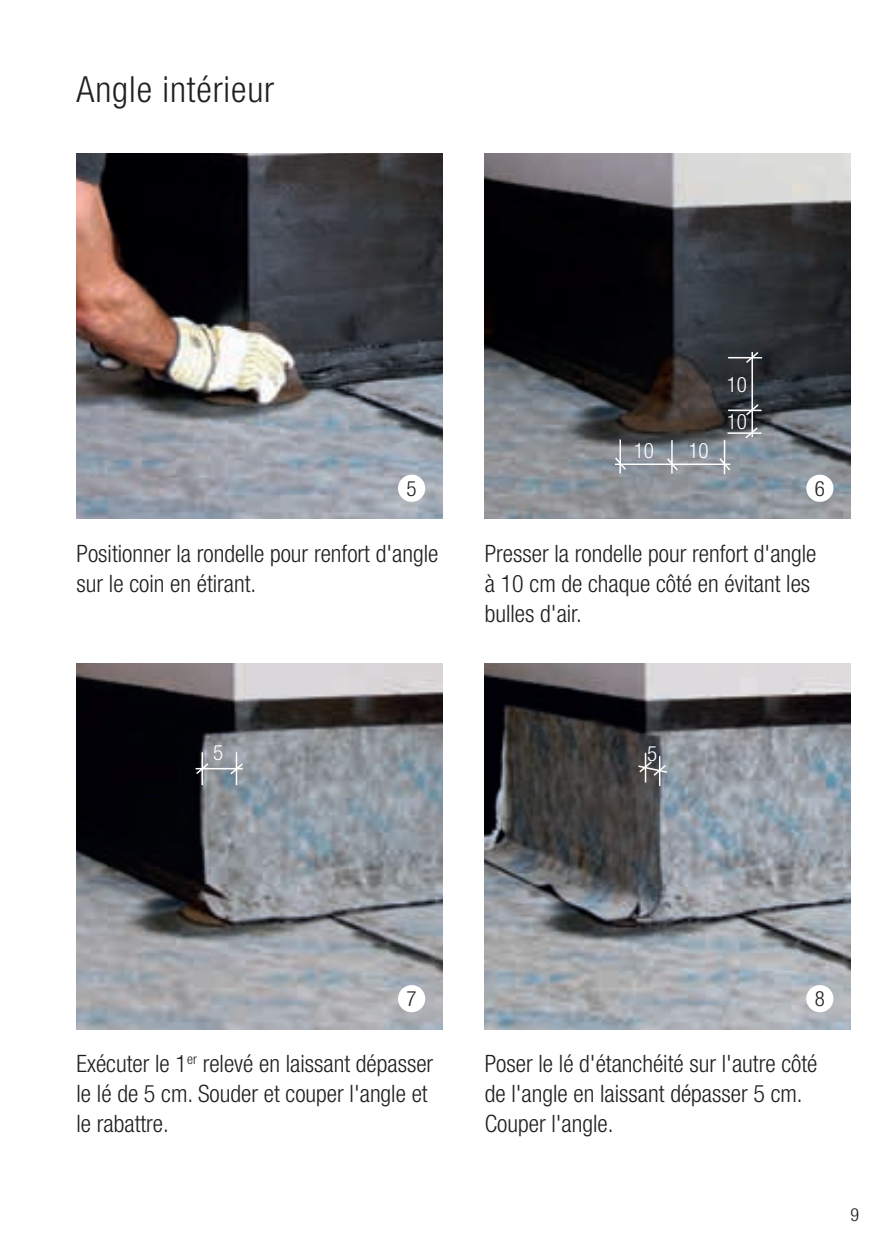
<style>
.page{position:relative;width:893px;height:1259px;background:#fff}
.page>*{position:absolute;margin:0;border:0;box-sizing:border-box;transform-origin:0 0}
.t1{font:300 condensed 36px "Helvetica Neue LT Std";letter-spacing:.025em;color:#231f20}
.t2{font:300 condensed 24px/30px "Helvetica Neue LT Std";color:#231f20}
.t3{font:300 condensed 21.3px/37.5px "Helvetica Neue LT Std";color:#fff}
.t4{font:300 condensed 21px "Helvetica Neue LT Std";color:#231f20}
.t5{font:300 condensed 21px "Helvetica Neue LT Std";color:#fff}
.t6{font:300 condensed 18px "Helvetica Neue LT Std";color:#231f20}
</style>
<div class="page">
<img style="left:77px;top:153px;width:365px;height:366px">
<div style="left:398px;top:475px;width:27px;height:27px;background:#fff;border-radius:50%"></div>
<img style="left:485px;top:153px;width:365px;height:366px">
<div style="left:806px;top:475px;width:27px;height:27px;background:#fff;border-radius:50%"></div>
<hr style="left:751px;top:352px;width:2px;height:85px;background:#fff">
<hr style="left:728px;top:409px;width:33px;height:2px;background:#fff">
<hr style="left:728px;top:357px;width:34px;height:1px;background:#fff">
<svg style="left:744px;top:403px;width:16px;height:14px"></svg>
<svg style="left:744px;top:350px;width:16px;height:14px"></svg>
<hr style="left:727px;top:432px;width:34px;height:2px;background:#fff">
<svg style="left:744px;top:426px;width:15px;height:14px"></svg>
<hr style="left:615px;top:463px;width:115px;height:2px;background:#fff">
<hr style="left:671px;top:440px;width:2px;height:33px;background:#fff">
<hr style="left:724px;top:440px;width:1px;height:34px;background:#fff">
<svg style="left:665px;top:456px;width:14px;height:16px"></svg>
<svg style="left:718px;top:456px;width:14px;height:16px"></svg>
<hr style="left:619px;top:439px;width:2px;height:34px;background:#fff">
<svg style="left:613px;top:456px;width:14px;height:15px"></svg>
<img style="left:77px;top:663px;width:365px;height:366px">
<hr style="left:236px;top:752px;width:1px;height:33px;background:#fff">
<hr style="left:202px;top:752px;width:1px;height:33px;background:#fff">
<hr style="left:196px;top:768px;width:47px;height:1px;background:#fff">
<div style="left:398px;top:985px;width:27px;height:27px;background:#fff;border-radius:50%"></div>
<svg style="left:195px;top:761px;width:15px;height:14px"></svg>
<svg style="left:229px;top:762px;width:15px;height:14px"></svg>
<img style="left:485px;top:663px;width:365px;height:366px">
<hr style="left:659px;top:756px;width:1px;height:30px;background:#fff">
<div style="left:806px;top:985px;width:27px;height:27px;background:#fff;border-radius:50%"></div>
<svg style="left:637px;top:753px;width:32px;height:29px"></svg>
<h1 class="t1" style="left:77px;top:69px;width:199px">Angle intérieur</h1>
<p class="t3" style="left:634px;top:432px;width:22px">10</p>
<p class="t3" style="left:688px;top:432px;width:22px">10</p>
<p class="t3" style="left:727px;top:365px;width:22px">10<br>10</p>
<p class="t4" style="left:407px;top:476px;width:12px">5</p>
<p class="t4" style="left:815px;top:476px;width:12px">6</p>
<p class="t2" style="left:77px;top:538px;width:363px">Positionner la rondelle pour renfort d'angle sur le coin en étirant.</p>
<p class="t2" style="left:485px;top:538px;width:333px">Presser la rondelle pour renfort d'angle à 10 cm de chaque côté en évitant les bulles d'air.</p>
<p class="t5" style="left:213px;top:740px;width:12px">5</p>
<p class="t5" style="left:647px;top:741px;width:12px">5</p>
<p class="t4" style="left:407px;top:986px;width:12px">7</p>
<p class="t2" style="left:77px;top:1048px;width:358px">Exécuter le 1<sup>er</sup> relevé en laissant dépasser le lé de 5 cm. Souder et couper l'angle et le rabattre.</p>
<p class="t4" style="left:815px;top:986px;width:12px">8</p>
<p class="t2" style="left:485px;top:1048px;width:334px">Poser le lé d'étanchéité sur l'autre côté de l'angle en laissant dépasser 5 cm.<br>Couper l'angle.</p>
<p class="t6" style="left:850px;top:1204px;width:10px">9</p>
</div>
